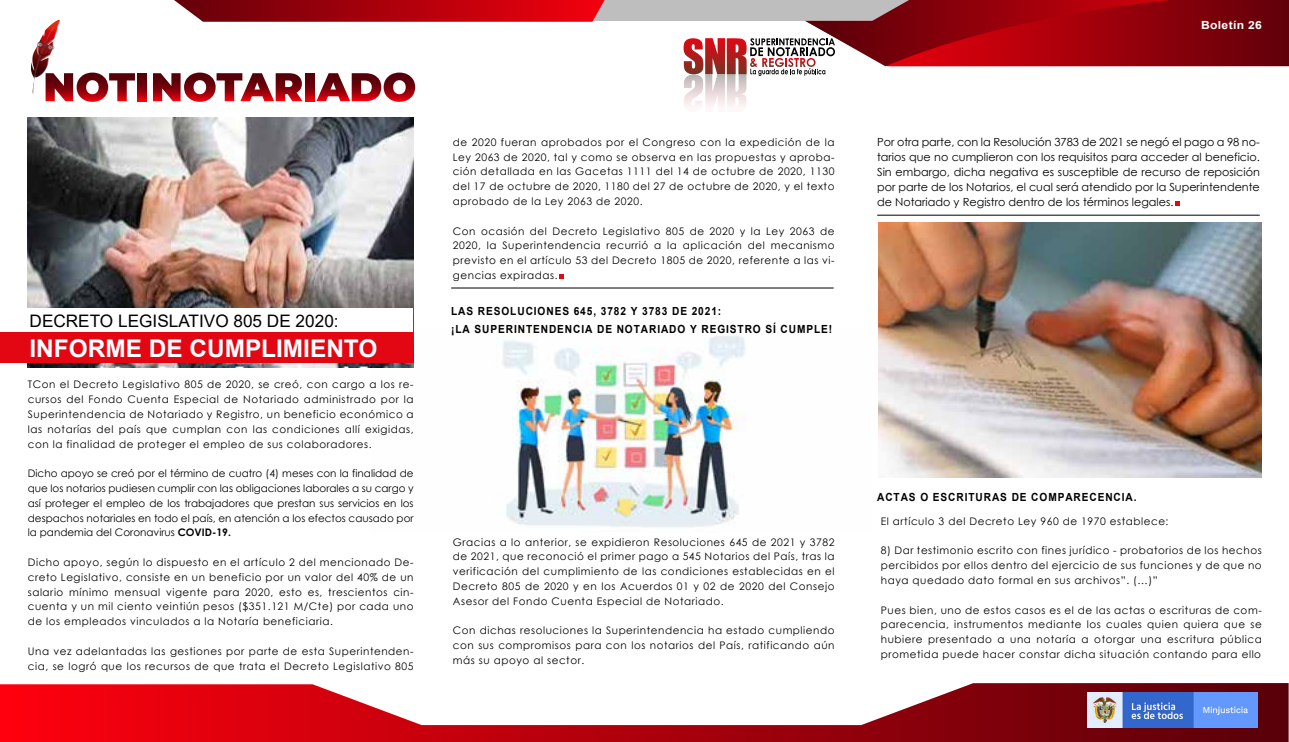
<style>
.page{position:relative;width:1289px;height:742px;background:#fff}
.page>*{position:absolute;margin:0;border:0;box-sizing:border-box;transform-origin:0 0}
.t1{font:700 24.4px "Arial";color:#fff}
.t2{font:17.2px "Arial";color:#000}
.t3{font:11.2px/14.8px "Century Gothic";color:#000;text-align:justify}
.t4{font:700 11.2px/18px "Arial";letter-spacing:.09em;color:#000;scale:.91 1}
.t5{font:700 11.2px "Arial";letter-spacing:.025em;color:#fff;scale:1.08 1}
.t6{font:10.4px/14.8px "Century Gothic";letter-spacing:.055em;color:#000;text-align:justify}
.s1{font-weight:700}
</style>
<div class="page">
<img style="left:372px;top:335px;width:374px;height:193px">
<svg style="left:0;top:683px;width:1289px;height:59px"></svg>
<img style="left:31px;top:20px;width:29px;height:75px">
<svg style="left:46px;top:73px;width:89px;height:29px"></svg>
<svg style="left:137px;top:73px;width:10px;height:28px"></svg>
<img style="left:1087px;top:692px;width:171px;height:36px">
<svg style="left:559px;top:274px;width:5px;height:5px"></svg>
<svg style="left:1175px;top:201px;width:5px;height:4px"></svg>
<hr style="left:451px;top:288px;width:383px;height:1px;background:#000">
<hr style="left:877px;top:215px;width:383px;height:1px;background:#000">
<img style="left:879px;top:222px;width:383px;height:255px">
<img style="left:28px;top:118px;width:386px;height:249px">
<div style="left:0;top:331px;width:413px;height:31px;background:#e30613"></div>
<div style="left:0;top:308px;width:413px;height:24px;background:#fff"></div>
<svg style="left:153px;top:0;width:1136px;height:106px"></svg>
<p class="t5" style="left:1201px;top:17px;width:58px">Boletín 26</p>
<h2 class="t2" style="left:30px;top:309px;width:311px">DECRETO LEGISLATIVO 805 DE 2020:</h2>
<h1 class="t1" style="left:29px;top:331px;width:349px">INFORME DE CUMPLIMIENTO</h1>
<p class="t6" style="left:28px;top:377px;width:387px">TCon el Decreto Legislativo 805 de 2020, se creó, con cargo a los re&shy;cursos del Fondo Cuenta Especial de Notariado administrado por la Superintendencia de Notariado y Registro, un beneficio económico a las notarías del país que cumplan con las condiciones allí exigidas, con la finalidad de proteger el empleo de sus colaboradores.</p>
<p class="t6" style="left:28px;top:466px;width:387px">Dicho apoyo se creó por el término de cuatro (4) meses con la finalidad de que los notarios pudiesen cumplir con las obligaciones laborales a su cargo y así proteger el empleo de los trabajadores que prestan sus servicios en los despachos notariales en todo el país, en atención a los efectos causado por la pandemia del Coronavirus <span class="s1">COVID-19.</span></p>
<p class="t6" style="left:28px;top:554px;width:387px">Dicho apoyo, según lo dispuesto en el artículo 2 del mencionado De&shy;creto Legislativo, consiste en un beneficio por un valor del 40% de un salario mínimo mensual vigente para 2020, esto es, trescientos cin&shy;cuenta y un mil ciento veintiún pesos ($351.121 M/Cte) por cada uno de los empleados vinculados a la Notaría beneficiaria.</p>
<p class="t6" style="left:28px;top:643px;width:387px">Una vez adelantadas las gestiones por parte de esta Superintenden&shy;cia, se logró que los recursos de que trata el Decreto Legislativo 805</p>
<p class="t6" style="left:453px;top:134px;width:383px">de 2020 fueran aprobados por el Congreso con la expedición de la Ley 2063 de 2020, tal y como se observa en las propuestas y aproba&shy;ción detallada en las Gacetas 1111 del 14 de octubre de 2020, 1130 del 17 de octubre de 2020, 1180 del 27 de octubre de 2020, y el texto aprobado de la Ley 2063 de 2020.</p>
<p class="t6" style="left:453px;top:223px;width:383px">Con ocasión del Decreto Legislativo 805 de 2020 y la Ley 2063 de 2020, la Superintendencia recurrió a la aplicación del mecanismo previsto en el artículo 53 del Decreto 1805 de 2020, referente a las vi&shy;gencias expiradas.</p>
<p class="t4" style="left:451px;top:302px;width:420px">LAS RESOLUCIONES 645, 3782 Y 3783 DE 2021:<br>¡LA SUPERINTENDENCIA DE NOTARIADO Y REGISTRO SÍ CUMPLE!</p>
<p class="t6" style="left:453px;top:534px;width:383px">Gracias a lo anterior, se expidieron Resoluciones 645 de 2021 y 3782 de 2021, que reconoció el primer pago a 545 Notarios del País, tras la verificación del cumplimiento de las condiciones establecidas en el Decreto 805 de 2020 y en los Acuerdos 01 y 02 de 2020 del Consejo Asesor del Fondo Cuenta Especial de Notariado.</p>
<p class="t6" style="left:453px;top:623px;width:383px">Con dichas resoluciones la Superintendencia ha estado cumpliendo con sus compromisos para con los notarios del País, ratificando aún más su apoyo al sector.</p>
<p class="t3" style="left:877px;top:135px;width:384px">Por otra parte, con la Resolución 3783 de 2021 se negó el pago a 98 no&shy;tarios que no cumplieron con los requisitos para acceder al beneficio.<br>Sin embargo, dicha negativa es susceptible de recurso de reposición por parte de los Notarios, el cual será atendido por la Superintendente de Notariado y Registro dentro de los términos legales.</p>
<p class="t4" style="left:877px;top:488px;width:287px">ACTAS O ESCRITURAS DE COMPARECENCIA.</p>
<p class="t6" style="left:881px;top:513px;width:289px">El artículo 3 del Decreto Ley 960 de 1970 establece:</p>
<p class="t6" style="left:881px;top:543px;width:383px">8) Dar testimonio escrito con fines jurídico - probatorios de los hechos percibidos por ellos dentro del ejercicio de sus funciones y de que no haya quedado dato formal en sus archivos”. (…)”</p>
<p class="t6" style="left:881px;top:602px;width:383px">Pues bien, uno de estos casos es el de las actas o escrituras de com&shy;parecencia, instrumentos mediante los cuales quien quiera que se hubiere presentado a una notaría a otorgar una escritura pública prometida puede hacer constar dicha situación contando para ello</p>
</div>
